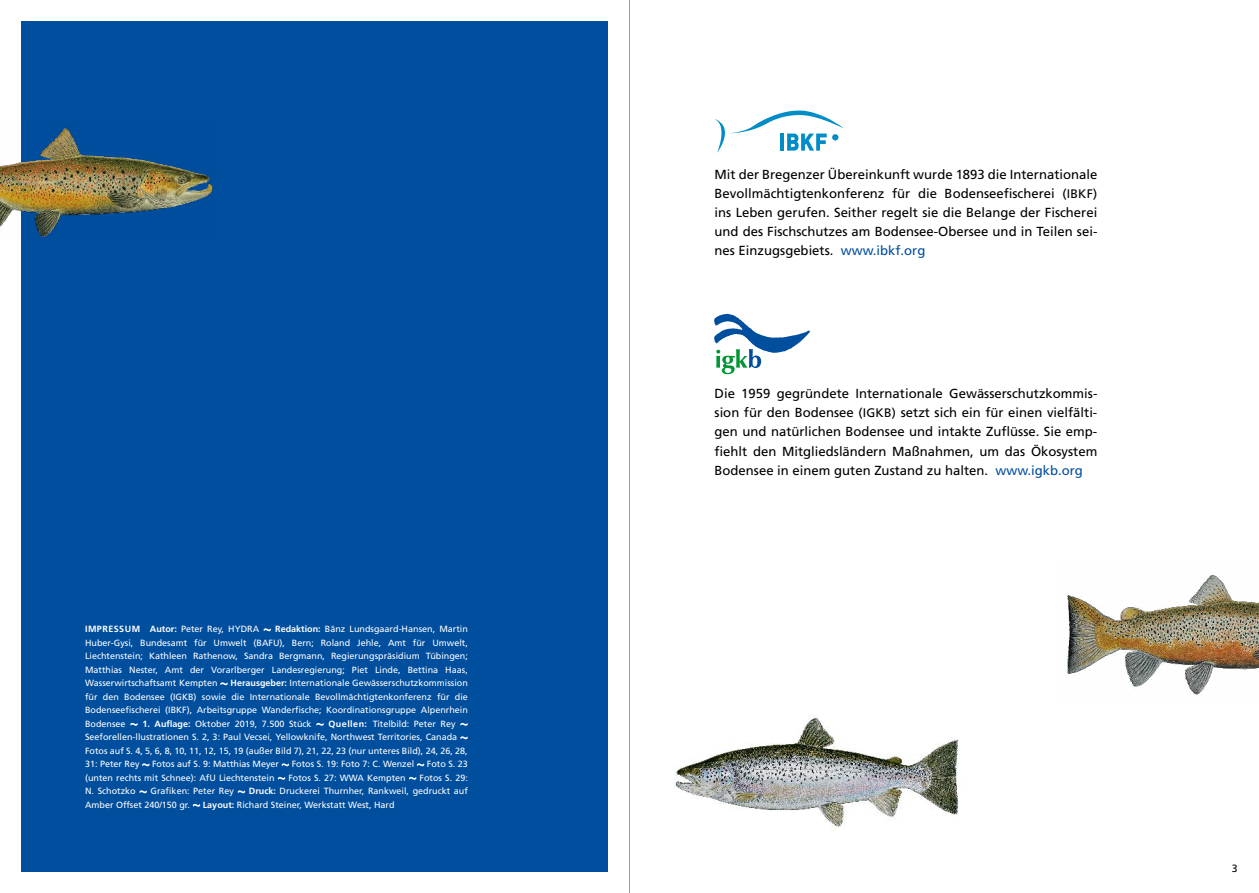
<style>
.page{position:relative;width:1259px;height:893px;background:#fff}
.page>*{position:absolute;margin:0;border:0;box-sizing:border-box;transform-origin:0 0}
.t1{font:13.2px/19px "Frutiger LT Std";color:#000;text-align:justify}
.t2{font:10.5px "Frutiger LT Std";color:#000}
.t3{font:9px/13.5px "Frutiger LT Std";color:#fff;text-align:justify}
.t4{font:700 9px "Frutiger LT Std";letter-spacing:.05em;color:#fff}
.s1{font-weight:700}
.s2{font-weight:400}
.s3{font-size:12.3px}
.s4{color:#004e9e}
</style>
<div class="page">
<hr style="left:629px;top:0;width:1px;height:893px;background:#9c9c9d">
<div style="left:21px;top:21px;width:587px;height:851px;background:#004e9e"></div>
<svg style="left:263px;top:628px;width:8px;height:3px"></svg>
<svg style="left:220px;top:682px;width:8px;height:3px"></svg>
<svg style="left:130px;top:723px;width:8px;height:3px"></svg>
<svg style="left:316px;top:723px;width:8px;height:3px"></svg>
<svg style="left:460px;top:723px;width:8px;height:3px"></svg>
<svg style="left:460px;top:736px;width:8px;height:3px"></svg>
<svg style="left:142px;top:763px;width:8px;height:3px"></svg>
<svg style="left:281px;top:763px;width:8px;height:3px"></svg>
<svg style="left:417px;top:763px;width:7px;height:3px"></svg>
<svg style="left:278px;top:777px;width:7px;height:3px"></svg>
<svg style="left:409px;top:777px;width:7px;height:3px"></svg>
<svg style="left:139px;top:790px;width:8px;height:3px"></svg>
<svg style="left:238px;top:790px;width:7px;height:3px"></svg>
<svg style="left:193px;top:804px;width:7px;height:3px"></svg>
<svg style="left:714px;top:111px;width:129px;height:42px"></svg>
<svg style="left:714px;top:314px;width:96px;height:60px"></svg>
<img style="left:675px;top:718px;width:284px;height:109px">
<img style="left:1067px;top:575px;width:192px;height:120px">
<img style="left:0;top:128px;width:213px;height:110px">
<p class="t3" style="left:85px;top:623px;width:384px;text-indent:190px"><span class="s1">Redaktion:</span> Bänz Lundsgaard-Hansen, Martin Huber-Gysi, Bundesamt für Umwelt (BAFU), Bern; Roland Jehle, Amt für Umwelt, Liechtenstein; Kathleen Rathenow, Sandra Bergmann, Regierungspräsidium Tübingen; Matthias Nester, Amt der Vorarlberger Landesregierung; Piet Linde, Bettina Haas, Wasserwirtschaftsamt Kempten</p>
<p class="t4" style="left:85px;top:624px;width:176px">IMPRESSUM Autor: <span class="s2">Peter Rey, HYDRA</span></p>
<p class="t3" style="left:85px;top:677px;width:384px;text-indent:145px"><span class="s1">Herausgeber:</span> Internationale Gewässerschutzkommission für den Bodensee (IGKB) sowie die Internationale Bevollmächtigtenkonferenz für die Bodenseefischerei (IBKF), Arbeitsgruppe Wanderfische; Koordinationsgruppe Alpenrhein Bodensee</p>
<p class="t3" style="left:142px;top:717px;width:171px"><span class="s1">1. Auflage:</span> Oktober 2019, 7.500 Stück</p>
<p class="t3" style="left:85px;top:717px;width:384px;text-align:left;text-indent:243px"><span class="s1">Quellen:</span> Titelbild: Peter Rey Seeforellen-llustrationen S. 2, 3: Paul Vecsei, Yellowknife, Northwest Territories, Canada Fotos auf S. 4, 5, 6, 8, 10, 11, 12, 15, 19 (außer Bild 7), 21, 22, 23 (nur unteres Bild), 24, 26, 28, 31: Peter Rey</p>
<p class="t3" style="left:152px;top:758px;width:128px">Fotos auf S. 9: Matthias Meyer</p>
<p class="t3" style="left:292px;top:758px;width:124px">Fotos S. 19: Foto 7: C. Wenzel</p>
<p class="t3" style="left:427px;top:758px;width:42px">Foto S. 23</p>
<p class="t3" style="left:85px;top:771px;width:191px">(unten rechts mit Schnee): AfU Liechtenstein</p>
<p class="t3" style="left:288px;top:771px;width:119px">Fotos S. 27: WWA Kempten</p>
<p class="t3" style="left:420px;top:771px;width:50px">Fotos S. 29:</p>
<p class="t3" style="left:85px;top:785px;width:52px">N. Schotzko</p>
<p class="t3" style="left:151px;top:785px;width:85px">Grafiken: Peter Rey</p>
<p class="t3" style="left:249px;top:785px;width:220px"><span class="s1">Druck:</span> Druckerei Thurnher, Rankweil, gedruckt auf</p>
<p class="t3" style="left:85px;top:798px;width:107px">Amber Offset 240/150 gr.</p>
<p class="t3" style="left:203px;top:798px;width:193px"><span class="s1">Layout:</span> Richard Steiner, Werkstatt West, Hard</p>
<p class="t1" style="left:714px;top:165px;width:384px">Mit der Bregenzer Übereinkunft wurde 1893 die Internationale Bevollmächtigtenkonferenz für die Bodenseefischerei <span class="s3">(IBKF) </span>ins Leben gerufen. Seither regelt sie die Belange der Fischerei und des Fischschutzes am Bodensee-Obersee und in Teilen sei&shy;nes Einzugsgebiets. <span class="s4">www.ibkf.org</span></p>
<p class="t1" style="left:714px;top:384px;width:384px">Die 1959 gegründete Internationale Gewässerschutzkommis&shy;sion für den Bodensee <span class="s3">(IGKB)</span> setzt sich ein für einen vielfälti&shy;gen und natürlichen Bodensee und intakte Zuflüsse. Sie emp&shy;fiehlt den Mitgliedsländern Maßnahmen, um das Ökosystem Bodensee in einem guten Zustand zu halten. <span class="s4">www.igkb.org</span></p>
<p class="t2" style="left:1231px;top:862px;width:7px">3</p>
</div>
